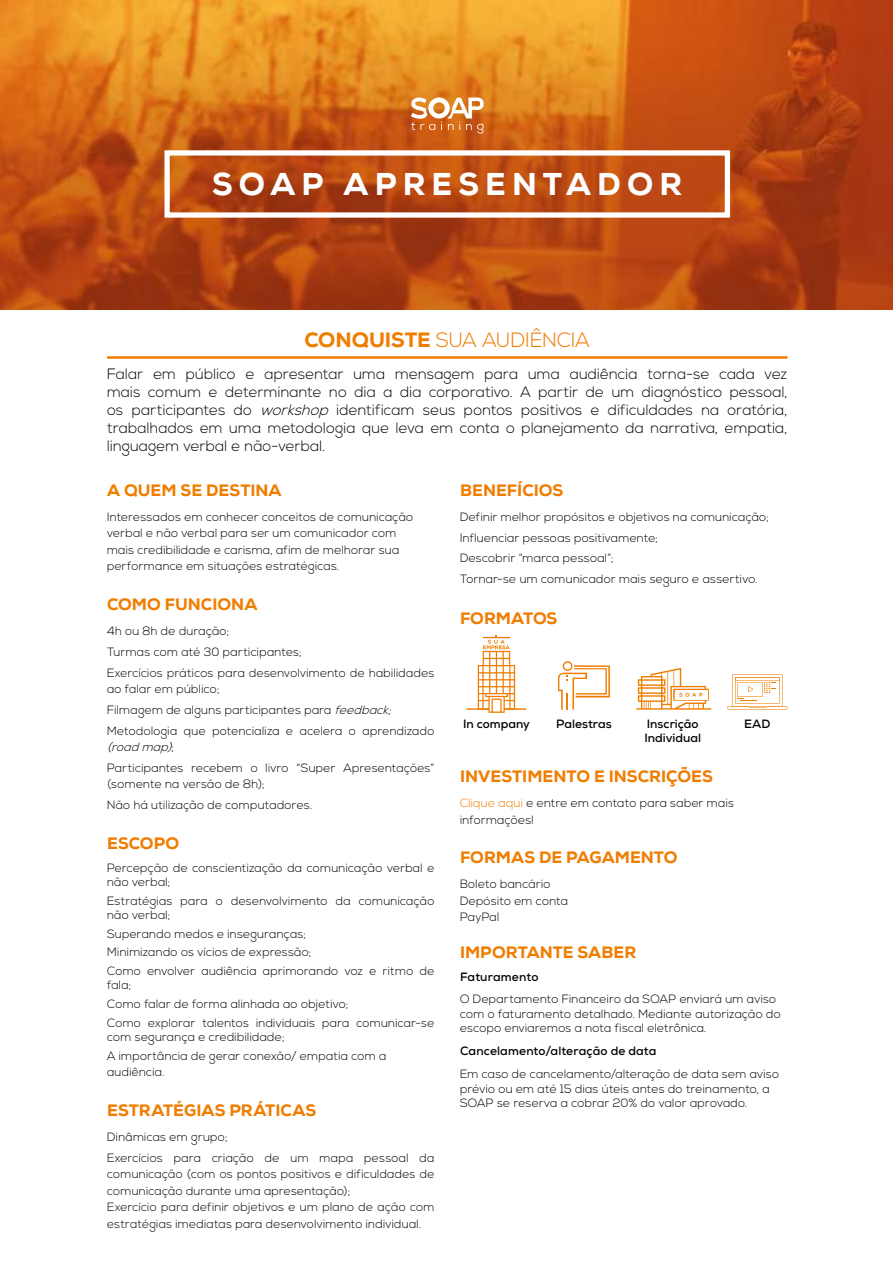
<style>
.page{position:relative;width:893px;height:1263px;background:#fff}
.page>*{position:absolute;margin:0;border:0;box-sizing:border-box;transform-origin:0 0}
.t1{font:800 31.5px "Nexa";letter-spacing:.195em;color:#fff}
.t2{font:300 20.7px "Nexa";letter-spacing:.005em;color:#ef7d00}
.t3{font:800 16.5px "Nexa";color:#ef7d00}
.t4{font:300 15px/18px "Nexa";letter-spacing:.005em;color:#000;text-align:justify}
.t5{font:300 12px/20.7px "Nexa";letter-spacing:.015em;color:#000}
.t6{font:700 12px/14.4px "Nexa";color:#000}
.s1{font-weight:800}
.s2{font-style:italic}
.s3{color:#ef7d00}
</style>
<div class="page">
<img style="left:0;top:0;width:893px;height:310px">
<hr style="left:107px;top:356px;width:680px;height:3px;background:#ef7d00">
<div style="left:164px;top:150px;width:566px;height:68px;border:5px solid #fff"></div>
<svg style="left:411px;top:97px;width:73px;height:37px"></svg>
<svg style="left:563px;top:661px;width:9px;height:10px"></svg>
<div style="left:564px;top:663px;width:7px;height:6px;background:#fff;border-radius:50%"></div>
<svg style="left:558px;top:665px;width:52px;height:45px"></svg>
<svg style="left:636px;top:668px;width:75px;height:42px"></svg>
<svg style="left:466px;top:636px;width:60px;height:77px"></svg>
<svg style="left:727px;top:674px;width:60px;height:36px"></svg>
<h1 class="t1" style="left:212px;top:164px;width:471px">SOAP APRESENTADOR</h1>
<h2 class="t2" style="left:304px;top:328px;width:287px"><span class="s1">CONQUISTE</span> SUA AUDIÊNCIA</h2>
<p class="t4" style="left:107px;top:365px;width:682px">Falar em público e apresentar uma mensagem para uma audiência torna-se cada vez mais comum e determinante no dia a dia corporativo. A partir de um diagnóstico pessoal, os participantes do <span class="s2">workshop</span> identificam seus pontos positivos e dificuldades na oratória, trabalhados em uma metodologia que leva em conta o planejamento da narrativa, empatia, linguagem verbal e não-verbal.</p>
<h3 class="t3" style="left:107px;top:480px;width:176px">A QUEM SE DESTINA</h3>
<p class="t5" style="left:107px;top:509px;width:308px;line-height:16.5px">Interessados em conhecer conceitos de comunicação verbal e não verbal para ser um comunicador com mais credibilidade e carisma, afim de melhorar sua performance em situações estratégicas.</p>
<h3 class="t3" style="left:107px;top:594px;width:152px">COMO FUNCIONA</h3>
<p class="t5" style="left:107px;top:621px;width:329px">4h ou 8h de duração;<br>Turmas com até 30 participantes;<br>Exercícios práticos para desenvolvimento de habilidades</p>
<p class="t5" style="left:107px;top:679px;width:329px">ao falar em público;<br>Filmagem de alguns participantes para <span class="s2">feedback;<br></span>Metodologia que potencializa e acelera o aprendizado</p>
<p class="t5" style="left:107px;top:737px;width:329px"><span class="s2">(roadmap)</span>;<br>Participantes recebem o livro “Super Apresentações”</p>
<p class="t5" style="left:107px;top:774px;width:207px">(somente na versão de 8h);<br>Não há utilização de computadores.</p>
<h3 class="t3" style="left:107px;top:832px;width:74px">ESCOPO</h3>
<p class="t5" style="left:107px;top:861px;width:329px;line-height:14.4px">Percepção de conscientização da comunicação verbal e não verbal;</p>
<p class="t5" style="left:107px;top:894px;width:329px;line-height:14.4px">Estratégias para o desenvolvimento da comunicação não verbal;</p>
<p class="t5" style="left:107px;top:925px;width:329px;line-height:18.6px">Superando medos e inseguranças;<br>Minimizando os vícios de expressão;<br>Como envolver audiência aprimorando voz e ritmo de</p>
<p class="t5" style="left:107px;top:976px;width:329px;line-height:18.6px">fala;<br>Como falar de forma alinhada ao objetivo;<br>Como explorar talentos individuais para comunicar-se</p>
<p class="t5" style="left:107px;top:1028px;width:281px;line-height:18.6px">com segurança e credibilidade;<br>A importância de gerar conexão/ empatia com a</p>
<p class="t5" style="left:107px;top:1062px;width:59px">audiência.</p>
<h3 class="t3" style="left:107px;top:1100px;width:211px">ESTRATÉGIAS PRÁTICAS</h3>
<p class="t5" style="left:107px;top:1127px;width:329px">Dinâmicas em grupo;<br>Exercícios para criação de um mapa pessoal da</p>
<p class="t5" style="left:107px;top:1166px;width:329px;line-height:16.5px">comunicação (com os pontos positivos e dificuldades de comunicação durante uma apresentação);<br>Exercício para definir objetivos e um plano de ação com estratégias imediatas para desenvolvimento individual.</p>
<h3 class="t3" style="left:460px;top:480px;width:105px">BENEFÍCIOS</h3>
<p class="t5" style="left:460px;top:507px;width:310px">Definir melhor propósitos e objetivos na comunicação; Influenciar pessoas positivamente;<br>Descobrir “marca pessoal”;<br>Tornar-se um comunicador mais seguro e assertivo.</p>
<h3 class="t3" style="left:460px;top:607px;width:99px">FORMATOS</h3>
<p class="t6" style="left:463px;top:717px;width:68px">In company</p>
<p class="t6" style="left:556px;top:717px;width:57px">Palestras</p>
<p class="t6" style="left:644px;top:717px;width:58px">Inscrição<br>Individual</p>
<p class="t6" style="left:744px;top:717px;width:28px">EAD</p>
<h3 class="t3" style="left:460px;top:766px;width:254px">INVESTIMENTO E INSCRIÇÕES</h3>
<p class="t5" style="left:460px;top:795px;width:276px;line-height:16.5px"><span class="s3">Clique aqui</span> e entre em contato para saber mais informações!</p>
<h3 class="t3" style="left:460px;top:847px;width:219px">FORMAS DE PAGAMENTO</h3>
<p class="t5" style="left:460px;top:876px;width:110px;line-height:16.5px">Boleto bancário<br>Depósito em conta<br>PayPal</p>
<h3 class="t3" style="left:460px;top:941px;width:178px">IMPORTANTE SABER</h3>
<p class="t6" style="left:460px;top:969px;width:80px">Faturamento</p>
<p class="t5" style="left:460px;top:993px;width:322px;line-height:14.4px">O Departamento Financeiro da SOAP enviará um aviso com o faturamento detalhado. Mediante autorização do escopo enviaremos a nota fiscal eletrônica.</p>
<p class="t6" style="left:460px;top:1044px;width:198px">Cancelamento/alteração de data</p>
<p class="t5" style="left:460px;top:1067px;width:321px;line-height:14.4px">Em caso de cancelamento/alteração de data sem aviso prévio ou em até 15 dias úteis antes do treinamento, a<br>SOAP se reserva a cobrar 20% do valor aprovado.</p>
</div>
